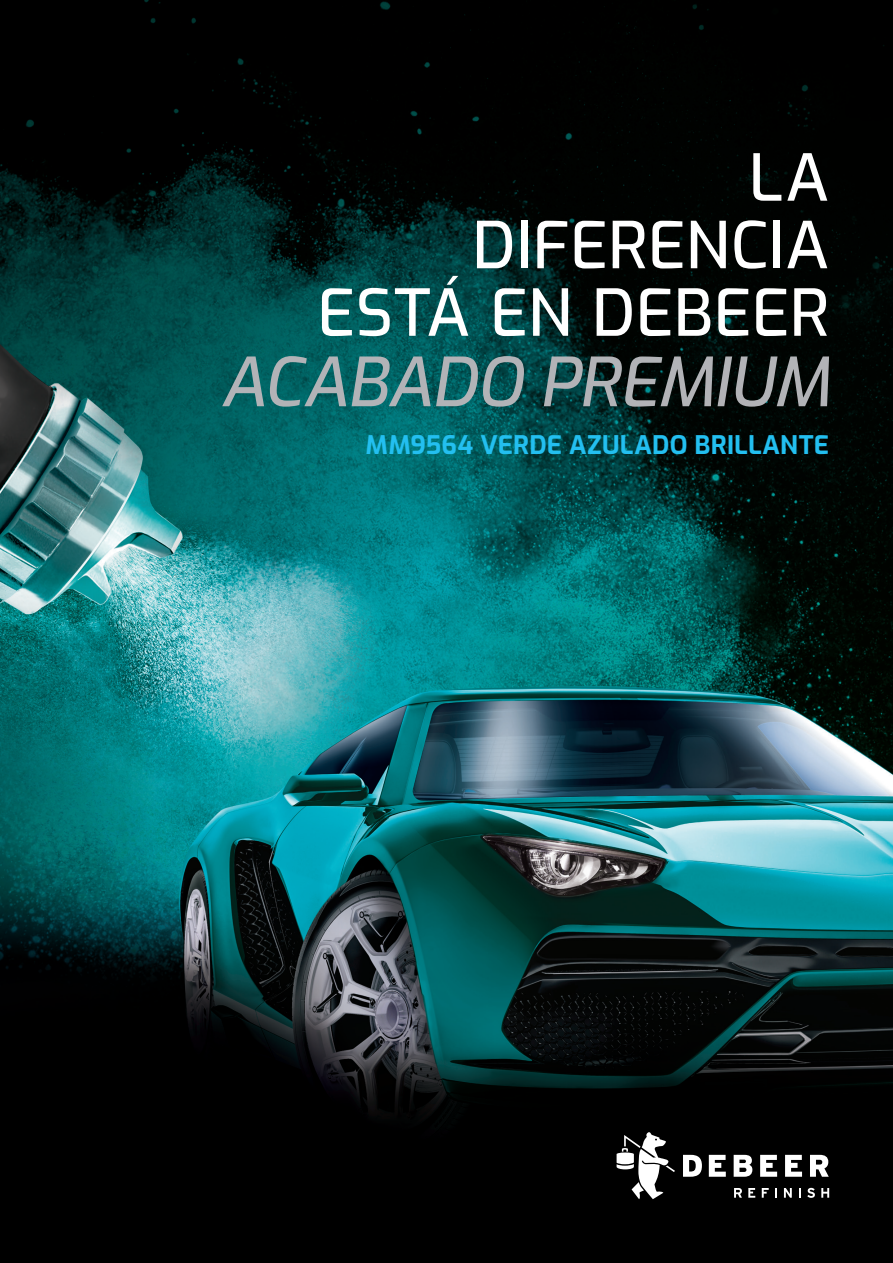
<style>
.page{position:relative;width:893px;height:1263px;background:#fff}
.page>*{position:absolute;margin:0;border:0;box-sizing:border-box;transform-origin:0 0}
.t1{font:italic 500 67.5px "Exo";letter-spacing:-.02em;color:#b2b3b7}
.t2{font:500 64.5px/67.5px "Exo";letter-spacing:.005em;color:#fff;text-align:right}
.t3{font:700 25.5px "Exo";letter-spacing:.01em;color:#23bff0}
</style>
<div class="page">
<img style="left:0;top:0;width:893px;height:1263px">
<svg style="left:683px;top:1155px;width:19px;height:22px"></svg>
<svg style="left:709px;top:1155px;width:17px;height:22px"></svg>
<svg style="left:734px;top:1188px;width:8px;height:10px"></svg>
<svg style="left:748px;top:1188px;width:7px;height:10px"></svg>
<svg style="left:762px;top:1188px;width:7px;height:10px"></svg>
<svg style="left:775px;top:1188px;width:2px;height:10px"></svg>
<svg style="left:784px;top:1188px;width:8px;height:10px"></svg>
<svg style="left:799px;top:1188px;width:2px;height:10px"></svg>
<svg style="left:807px;top:1188px;width:8px;height:10px"></svg>
<svg style="left:821px;top:1188px;width:8px;height:10px"></svg>
<svg style="left:734px;top:1155px;width:18px;height:22px"></svg>
<svg style="left:760px;top:1155px;width:17px;height:22px"></svg>
<svg style="left:785px;top:1155px;width:17px;height:22px"></svg>
<svg style="left:810px;top:1155px;width:19px;height:22px"></svg>
<svg style="left:617px;top:1132px;width:58px;height:67px"></svg>
<h2 class="t2" style="left:317px;top:140px;width:513px">LA<br>DIFERENCIA<br>ESTÁ EN DEBEER</h2>
<h1 class="t1" style="left:220px;top:332px;width:611px">ACABADO PREMIUM</h1>
<p class="t3" style="left:366px;top:426px;width:465px">MM9564 VERDE AZULADO BRILLANTE</p>
</div>
